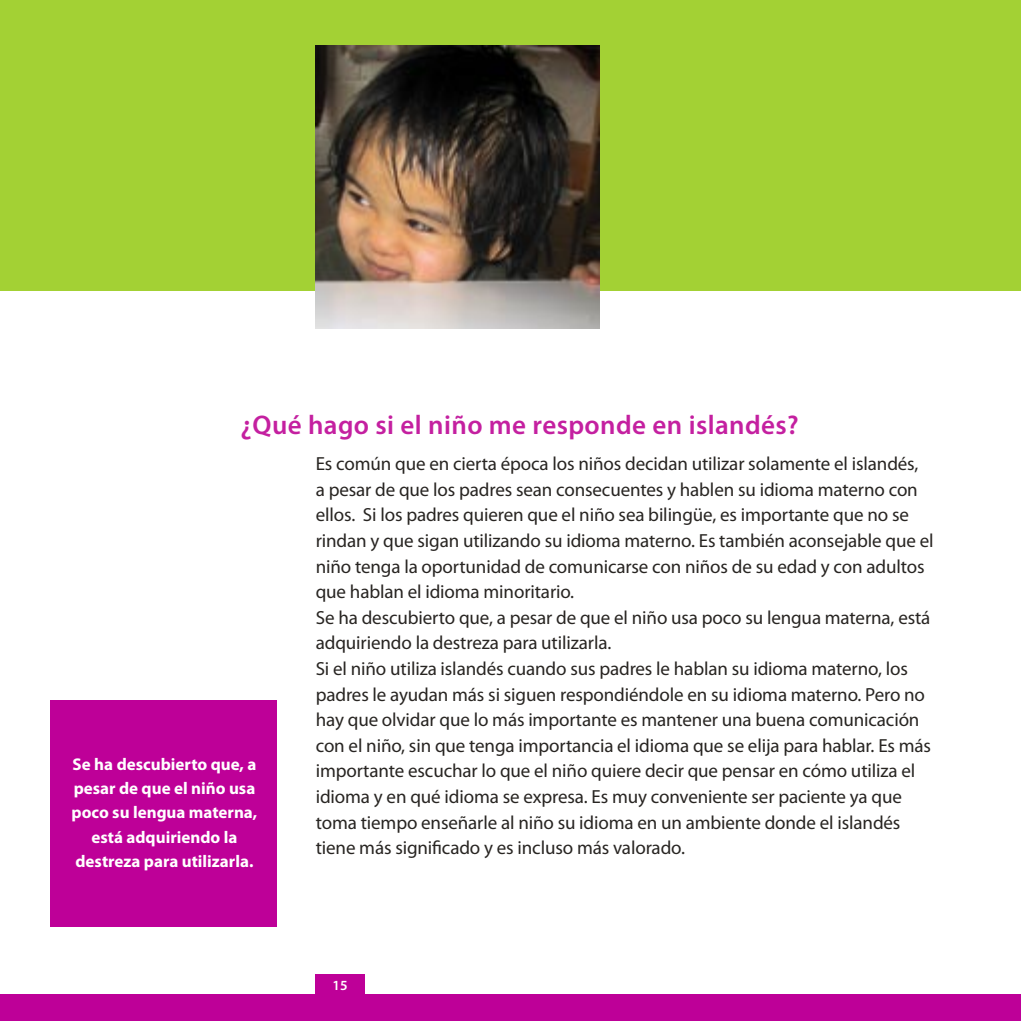
<style>
.page{position:relative;width:1021px;height:1021px;background:#fff}
.page>*{position:absolute;margin:0;border:0;box-sizing:border-box;transform-origin:0 0}
.t1{font:600 27px "Myriad Pro";letter-spacing:.015em;color:#c420a0}
.t2{font:19px/25.6px "Myriad Pro";letter-spacing:-.005em;color:#282522}
.t3{font:700 17px/24px "Myriad Pro";color:#fff;text-align:center}
.t4{font:600 14px "Myriad Pro";color:#fff}
</style>
<div class="page">
<div style="left:0;top:0;width:1020px;height:291px;background:#a3d134"></div>
<div style="left:0;top:994px;width:1020px;height:26px;background:#be0098"></div>
<div style="left:50px;top:699px;width:227px;height:227px;background:#be0098"></div>
<div style="left:315px;top:973px;width:49px;height:25px;background:#be0098"></div>
<img style="left:316px;top:45px;width:283px;height:284px">
<h1 class="t1" style="left:240px;top:410px;width:559px">¿Qué hago si el niño me responde en islandés?</h1>
<p class="t3" style="left:72px;top:753px;width:187px">Se ha descubierto que, a pesar de que el niño usa poco su lengua materna, está adquiriendo la destreza para utilizarla.</p>
<p class="t2" style="left:316px;top:451px;width:619px">Es común que en cierta época los niños decidan utilizar solamente el islandés,<br>a pesar de que los padres sean consecuentes y hablen su idioma materno con ellos. Si los padres quieren que el niño sea bilingüe, es importante que no se rindan y que sigan utilizando su idioma materno. Es también aconsejable que el niño tenga la oportunidad de comunicarse con niños de su edad y con adultos que hablan el idioma minoritario.<br>Se ha descubierto que, a pesar de que el niño usa poco su lengua materna, está adquiriendo la destreza para utilizarla.<br>Si el niño utiliza islandés cuando sus padres le hablan su idioma materno, los padres le ayudan más si siguen respondiéndole en su idioma materno. Pero no hay que olvidar que lo más importante es mantener una buena comunicación con el niño, sin que tenga importancia el idioma que se elija para hablar. Es más importante escuchar lo que el niño quiere decir que pensar en cómo utiliza el idioma y en qué idioma se expresa. Es muy conveniente ser paciente ya que toma tiempo enseñarle al niño su idioma en un ambiente donde el islandés tiene más significado y es incluso más valorado.</p>
<p class="t4" style="left:332px;top:977px;width:17px">15</p>
</div>
